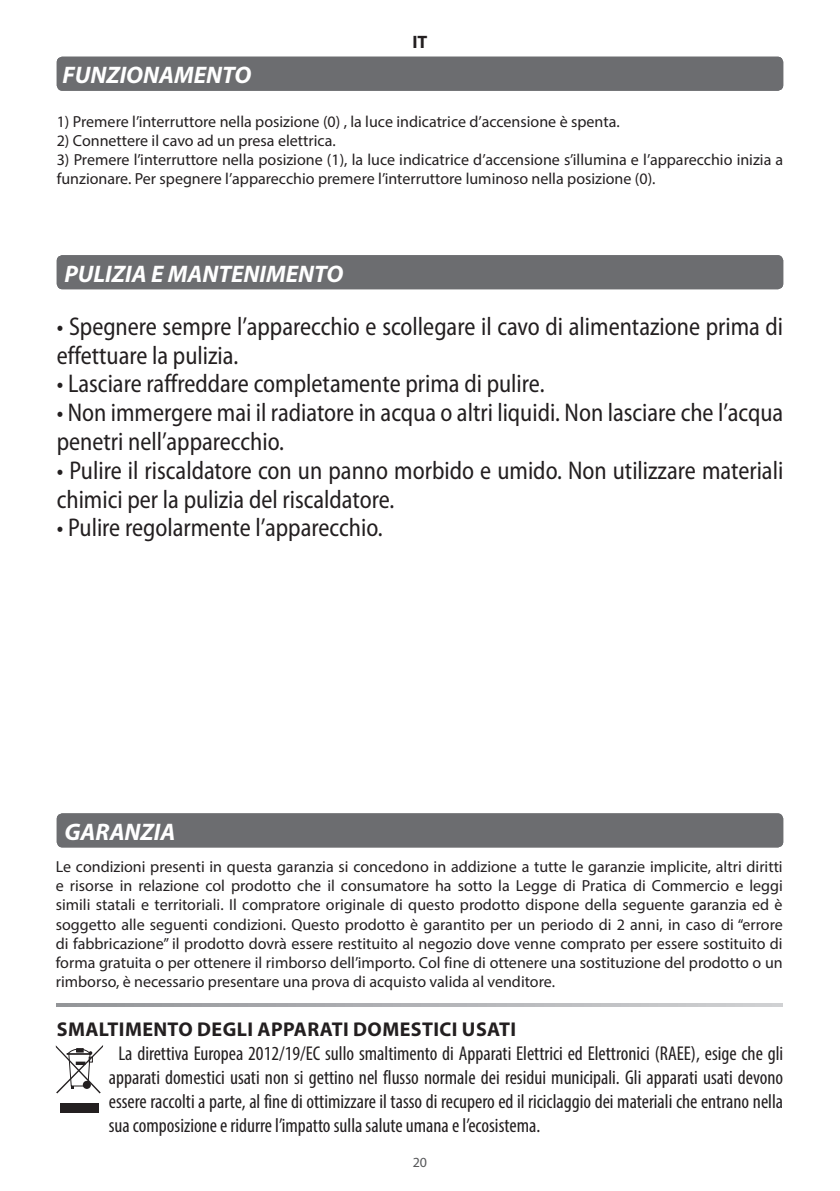
<style>
.page{position:relative;width:840px;height:1191px;background:#fff}
.page>*{position:absolute;margin:0;border:0;box-sizing:border-box;transform-origin:0 0}
.txt1{font:semi-condensed 25.6px/28.8px "Myriad Pro";color:#231f20;scale:.93 1}
.t1{font:italic 700 24px "Myriad Pro";color:#fff}
.txt1-2{font:condensed 20px/24px "Myriad Pro";color:#231f20;text-align:justify}
.txt1-3{font:700 20px "Myriad Pro";letter-spacing:.02em;color:#231f20}
.t2{font:700 18px "Myriad Pro";color:#231f20}
.general{font:16px/19.2px "Myriad Pro";color:#231f20;text-align:justify}
.txt1-4{font:16px/19.2px "Myriad Pro";color:#231f20}
.t3{font:14px "Myriad Pro";color:#57585a}
</style>
<div class="page">
<div style="left:57px;top:255px;width:725px;height:34px;background:#6c6d70;border-radius:6px"></div>
<div style="left:57px;top:813px;width:725px;height:34px;background:#6c6d70;border-radius:6px"></div>
<svg style="left:56px;top:1003px;width:726px;height:3px;background:#b1b2b5"></svg>
<div style="left:57px;top:57px;width:725px;height:34px;background:#6c6d70;border-radius:6px"></div>
<div style="left:60px;top:1103px;width:39px;height:10px;background:#231f20"></div>
<svg style="left:56px;top:1045px;width:47px;height:48px"></svg>
<p class="t2" style="left:412px;top:30px;width:16px">IT</p>
<p class="t1" style="left:62px;top:59px;width:190px">FUNZIONAMENTO</p>
<p class="txt1-4" style="left:57px;top:112px;width:564px">1) Premere l’interruttore nella posizione (0) , la luce indicatrice d’accensione è spenta.</p>
<p class="txt1-4" style="left:57px;top:131px;width:280px">2) Connettere il cavo ad un presa elettrica.</p>
<p class="txt1-4" style="left:57px;top:150px;width:727px">3) Premere l’interruttore nella posizione (1), la luce indicatrice d’accensione s’illumina e l’apparecchio inizia a funzionare. Per spegnere l’apparecchio premere l’interruttore luminoso nella posizione (0).</p>
<p class="t1" style="left:64px;top:258px;width:280px">PULIZIA E MANTENIMENTO</p>
<p class="txt1" style="left:57px;top:312px;width:782px">• Spegnere sempre l’apparecchio e scollegare il cavo di alimentazione prima di effettuare la pulizia.</p>
<p class="txt1" style="left:57px;top:370px;width:525px">• Lasciare raffreddare completamente prima di pulire.</p>
<p class="txt1" style="left:57px;top:399px;width:782px">• Non immergere mai il radiatore in acqua o altri liquidi. Non lasciare che l’acqua penetri nell’apparecchio.</p>
<p class="txt1" style="left:57px;top:456px;width:782px">• Pulire il riscaldatore con un panno morbido e umido. Non utilizzare materiali chimici per la pulizia del riscaldatore.</p>
<p class="txt1" style="left:57px;top:514px;width:351px">• Pulire regolarmente l’apparecchio.</p>
<p class="t1" style="left:64px;top:816px;width:112px">GARANZIA</p>
<p class="general" style="left:56px;top:856px;width:728px">Le condizioni presenti in questa garanzia si concedono in addizione a tutte le garanzie implicite, altri diritti e risorse in relazione col prodotto che il consumatore ha sotto la Legge di Pratica di Commercio e leggi simili statali e territoriali. Il compratore originale di questo prodotto dispone della seguente garanzia ed è soggetto alle seguenti condizioni. Questo prodotto è garantito per un periodo di 2 anni, in caso di “errore di fabbricazione” il prodotto dovrà essere restituito al negozio dove venne comprato per essere sostituito di forma gratuita o per ottenere il rimborso dell’importo. Col fine di ottenere una sostituzione del prodotto o un rimborso, è necessario presentare una prova di acquisto valida al venditore.</p>
<p class="txt1-3" style="left:57px;top:1016px;width:460px">SMALTIMENTO DEGLI APPARATI DOMESTICI USATI</p>
<p class="txt1-2" style="left:109px;top:1041px;width:675px;text-indent:10px">La direttiva Europea 2012/19/EC sullo smaltimento di Apparati Elettrici ed Elettronici (RAEE), esige che gli apparati domestici usati non si gettino nel flusso normale dei residui municipali. Gli apparati usati devono essere raccolti a parte, al fine di ottimizzare il tasso di recupero ed il riciclaggio dei materiali che entrano nella sua composizione e ridurre l’impatto sulla salute umana e l’ecosistema.</p>
<p class="t3" style="left:412px;top:1154px;width:16px">20</p>
</div>
